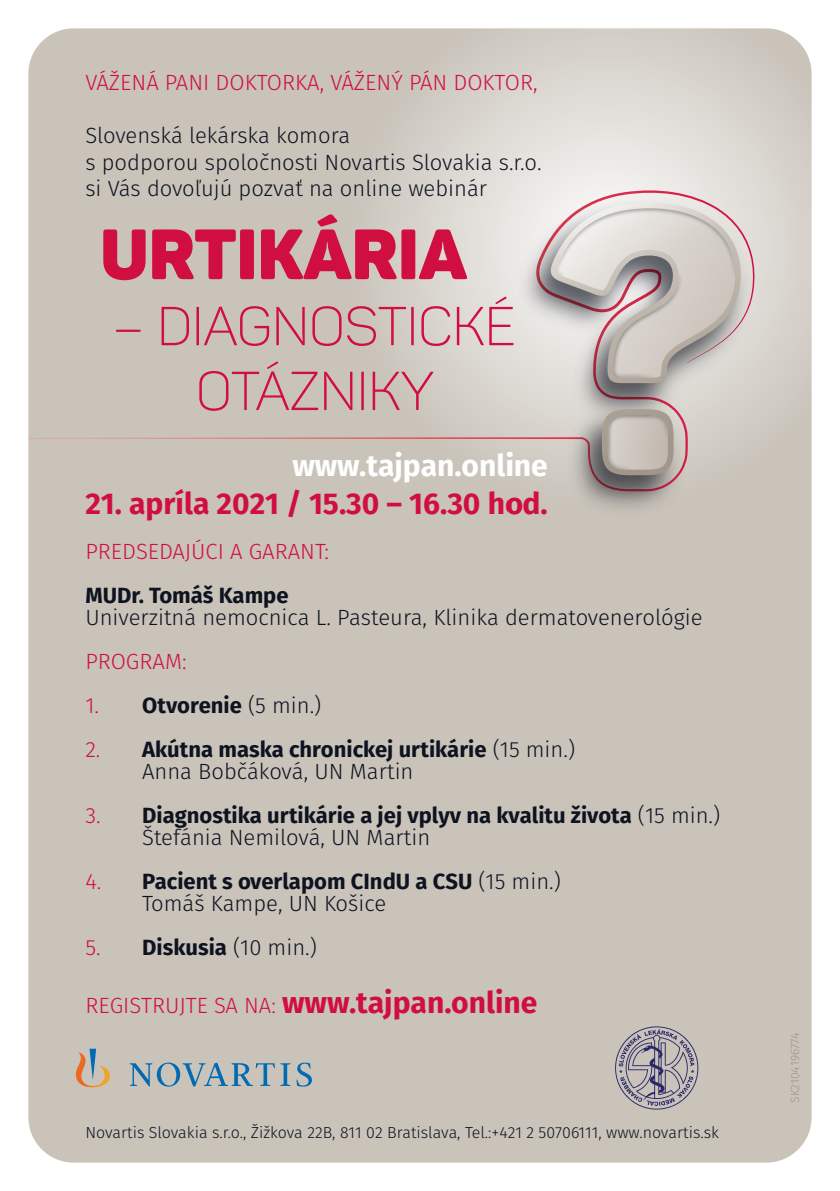
<style>
.page{position:relative;width:840px;height:1191px;background:#fff}
.page>*{position:absolute;margin:0;border:0;box-sizing:border-box;transform-origin:0 0}
.t1{font:70px "Panton Black Caps";color:#d10e40}
.t2{font:54px/64.8px "Panton Light Caps";color:#d10e40;text-align:center}
.t3{font:700 30px "Fira Sans";color:#d10e40}
.t4{font:700 30px "Fira Sans";color:#fff}
.t5{font:300 22px/26.4px "Fira Sans";color:#0e1320}
.t6{font:700 22px/22px "Fira Sans";color:#0e1320}
.t7{font:300 22px "Fira Sans";color:#d10e40}
.t8{font:300 16px "Fira Sans";color:#0e1320}
.t9{font:300 12px "Fira Sans";color:#a19689}
.s1{font-weight:300;color:#d10e40}
.s2{font-weight:300}
.s3{color:#d10e40}
.s4{font-weight:700}
.s5{font-weight:300;font-size:22px}
</style>
<div class="page">
<div style="left:28px;top:28px;width:783px;height:1134px;background:#c9c3ba;border-radius:45px"></div>
<svg style="left:345px;top:28px;width:467px;height:481px"></svg>
<svg style="left:28px;top:192px;width:455px;height:299px"></svg>
<img style="left:483px;top:135px;width:323px;height:374px">
<svg style="left:615px;top:1026px;width:83px;height:83px"></svg>
<svg style="left:76px;top:1048px;width:236px;height:39px"></svg>
<p class="t7" style="left:85px;top:67px;width:453px">VÁŽENÁ PANI DOKTORKA, VÁŽENÝ PÁN DOKTOR,</p>
<p class="t5" style="left:85px;top:122px;width:457px">Slovenská lekárska komora<br>s podporou spoločnosti Novartis Slovakia s.r.o. si Vás dovoľujú pozvať na online webinár</p>
<h1 class="t1" style="left:100px;top:209px;width:368px">URTIKÁRIA</h1>
<h2 class="t2" style="left:113px;top:294px;width:404px">– DIAGNOSTICKÉ<br>OTÁZNIKY</h2>
<h3 class="t4" style="left:292px;top:440px;width:257px">www.tajpan.online</h3>
<h3 class="t3" style="left:85px;top:478px;width:463px">21. apríla 2021 / 15.30 – 16.30 hod.</h3>
<p class="t7" style="left:85px;top:535px;width:245px">PREDSEDAJÚCI A GARANT:</p>
<p class="t6" style="left:85px;top:582px;width:204px">MUDr. Tomáš Kampe</p>
<p class="t5" style="left:85px;top:603px;width:618px">Univerzitná nemocnica L. Pasteura, Klinika dermatovenerológie</p>
<p class="t7" style="left:85px;top:645px;width:103px">PROGRAM:</p>
<p class="t6" style="left:85px;top:692px;width:237px"><span class="s1">1.</span> Otvorenie <span class="s2">(5 min.)</span></p>
<p class="t6" style="left:142px;top:736px;width:434px;text-indent:-57px"><span class="s1">2.</span> Akútna maska chronickej urtikárie <span class="s2">(15 min.)<br>Anna Bobčáková, UN Martin</span></p>
<p class="t6" style="left:142px;top:802px;width:579px;text-indent:-57px"><span class="s1">3.</span> Diagnostika urtikárie a jej vplyv na kvalitu života <span class="s2">(15 min.)<br>Štefánia Nemilová, UN Martin</span></p>
<p class="t5" style="left:142px;top:870px;width:420px;line-height:22px;text-indent:-57px"><span class="s3">4.</span> <span class="s4">Pacient s overlapom CIndU a CSU</span> (15 min.)<br>Tomáš Kampe, UN Košice</p>
<p class="t6" style="left:85px;top:934px;width:233px"><span class="s1">5.</span> Diskusia <span class="s2">(10 min.)</span></p>
<h3 class="t3" style="left:85px;top:977px;width:453px"><span class="s5">REGISTRUJTE SA NA:</span> www.tajpan.online</h3>
<p class="t8" style="left:85px;top:1121px;width:634px">Novartis Slovakia s.r.o., Žižkova 22B, 811 02 Bratislava, Tel.:+421 2 50706111, www.novartis.sk</p>
<p class="t9" style="left:786px;top:1103px;width:71px;rotate:-90deg">SK2104196774</p>
</div>
